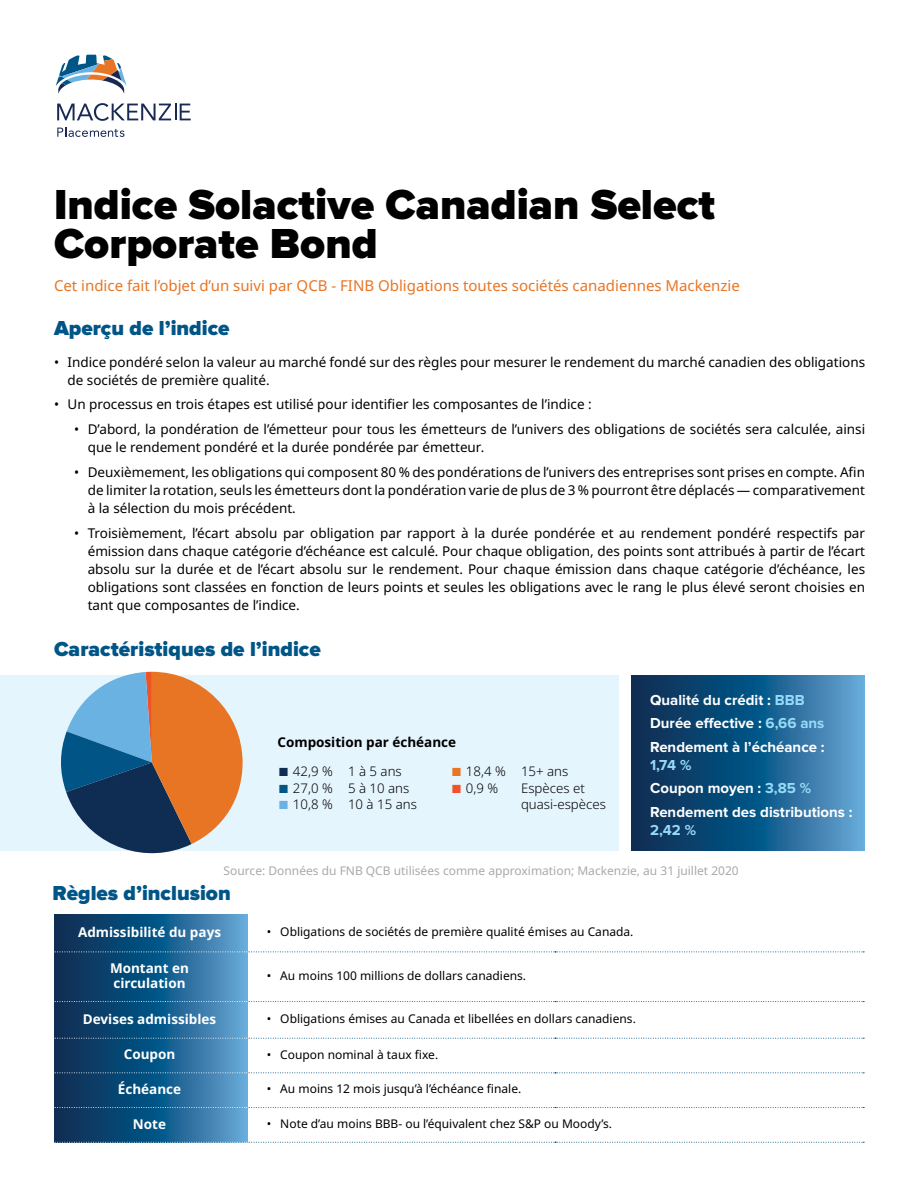
<style>
.page{position:relative;width:918px;height:1188px;background:#fff}
.page>*{position:absolute;margin:0;border:0;box-sizing:border-box;transform-origin:0 0}
.t1{font:900 43.5px/39px "Proxima Nova";color:#000}
.t2{font:900 21px "Proxima Nova";color:#005587}
.characteristics{font:700 15px/18px "Proxima Nova";color:#fff}
.t3{font:15px "Noto Sans";color:#e87524}
.L2_bullets{font:13.5px/18px "Noto Sans";color:#000;text-align:justify}
.L1_bullets{font:13.5px/18px "Noto Sans";color:#000}
.t4{font:700 13.5px/15px "Noto Sans";color:#fff}
.t5{font:700 13.5px "Noto Sans";color:#000}
.t6{font:300 13.2px/16.2px "Noto Sans";color:#000}
.t7{font:12px "Noto Sans";color:#000}
.Legal{font:12px "Noto Sans";color:#a7a9ac}
.s1{color:#97daf8}
.s2{color:#0f2d52}
.s3{color:#005486}
.s4{color:#6ab2e2}
.s5{color:#e87524}
.s6{color:#f05328}
</style>
<div class="page">
<svg style="left:57px;top:103px;width:134px;height:18px"></svg>
<svg style="left:57px;top:127px;width:67px;height:10px"></svg>
<svg style="left:56px;top:55px;width:71px;height:39px"></svg>
<div style="left:0;top:675px;width:618px;height:176px;background:#e5f5fd"></div>
<svg style="left:61px;top:672px;width:182px;height:182px"></svg>
<svg style="left:632px;top:675px;width:232px;height:176px;background:#1e5d8a"></svg>
<svg style="left:54px;top:914px;width:193px;height:228px;background:#1f5d8a"></svg>
<svg style="left:54px;top:952px;width:810px;height:1px"></svg>
<svg style="left:54px;top:1001px;width:810px;height:1px"></svg>
<svg style="left:54px;top:1038px;width:810px;height:1px"></svg>
<svg style="left:54px;top:1072px;width:810px;height:1px"></svg>
<svg style="left:54px;top:1107px;width:810px;height:1px"></svg>
<svg style="left:54px;top:1142px;width:810px;height:1px"></svg>
<h1 class="t1" style="left:54px;top:187px;width:663px">Indice Solactive Canadian Select<br>Corporate Bond</h1>
<h2 class="t3" style="left:54px;top:275px;width:687px">Cet indice fait l’objet d’un suivi par QCB - FINB Obligations toutes sociétés canadiennes Mackenzie</h2>
<h3 class="t2" style="left:54px;top:319px;width:177px">Aperçu de l’indice</h3>
<p class="L1_bullets" style="left:68px;top:353px;width:799px;text-indent:-14px">• Indice pondéré selon la valeur au marché fondé sur des règles pour mesurer le rendement du marché canadien des obligations de sociétés de première qualité.</p>
<p class="L1_bullets" style="left:54px;top:396px;width:539px">• Un processus en trois étapes est utilisé pour identifier les composantes de l’indice :</p>
<p class="L2_bullets" style="left:88px;top:421px;width:779px;text-indent:-14px">• D’abord, la pondération de l’émetteur pour tous les émetteurs de l’univers des obligations de sociétés sera calculée, ainsi que le rendement pondéré et la durée pondérée par émetteur.</p>
<p class="L2_bullets" style="left:88px;top:463px;width:779px;text-indent:-14px">• Deuxièmement, les obligations qui composent 80 % des pondérations de l’univers des entreprises sont prises en compte. Afin de limiter la rotation, seuls les émetteurs dont la pondération varie de plus de 3 % pourront être déplacés — comparativement à la sélection du mois précédent.</p>
<p class="L2_bullets" style="left:88px;top:524px;width:779px;text-indent:-14px">• Troisièmement, l’écart absolu par obligation par rapport à la durée pondérée et au rendement pondéré respectifs par émission dans chaque catégorie d’échéance est calculé. Pour chaque obligation, des points sont attribués à partir de l’écart absolu sur la durée et de l’écart absolu sur le rendement. Pour chaque émission dans chaque catégorie d’échéance, les obligations sont classées en fonction de leurs points et seules les obligations avec le rang le plus élevé seront choisies en tant que composantes de l’indice.</p>
<h3 class="t2" style="left:54px;top:640px;width:268px">Caractéristiques de l’indice</h3>
<p class="characteristics" style="left:650px;top:692px;width:156px">Qualité du crédit : <span class="s1">BBB</span></p>
<p class="characteristics" style="left:650px;top:715px;width:176px">Durée effective : <span class="s1">6,66 ans</span></p>
<p class="characteristics" style="left:650px;top:738px;width:176px">Rendement à l’échéance :<br><span class="s1">1,74 %</span></p>
<p class="characteristics" style="left:650px;top:780px;width:163px">Coupon moyen : <span class="s1">3,85 %</span></p>
<p class="characteristics" style="left:650px;top:803px;width:204px">Rendement des distributions :<br><span class="s1">2,42 %</span></p>
<p class="Legal" style="left:224px;top:862px;width:517px">Source: Données du FNB QCB utilisées comme approximation; Mackenzie, au 31 juillet 2020</p>
<h3 class="t2" style="left:53px;top:884px;width:180px">Règles d’inclusion</h3>
<p class="t4" style="left:78px;top:925px;width:145px">Admissibilité du pays</p>
<p class="t7" style="left:267px;top:923px;width:368px">• Obligations de sociétés de première qualité émises au Canada.</p>
<p class="t4" style="left:110px;top:961px;width:81px">Montant en circulation</p>
<p class="t7" style="left:267px;top:967px;width:261px">• Au moins 100 millions de dollars canadiens.</p>
<p class="t4" style="left:83px;top:1012px;width:135px">Devises admissibles</p>
<p class="t7" style="left:267px;top:1010px;width:371px">• Obligations émises au Canada et libellées en dollars canadiens.</p>
<p class="t4" style="left:124px;top:1047px;width:53px">Coupon</p>
<p class="t7" style="left:267px;top:1046px;width:173px">• Coupon nominal à taux fixe.</p>
<p class="t4" style="left:118px;top:1082px;width:65px">Échéance</p>
<p class="t7" style="left:267px;top:1080px;width:256px">• Au moins 12 mois jusqu’à l’échéance finale.</p>
<p class="t4" style="left:133px;top:1117px;width:35px">Note</p>
<p class="t7" style="left:267px;top:1115px;width:347px">• Note d’au moins BBB- ou l’équivalent chez S&amp;P ou Moody’s.</p>
<p class="t5" style="left:278px;top:733px;width:180px">Composition par échéance</p>
<p class="t6" style="left:279px;top:764px;width:124px"><span class="s2">■</span> 42,9 % 1 à 5 ans</p>
<p class="t6" style="left:279px;top:780px;width:132px"><span class="s3">■</span> 27,0 % 5 à 10 ans</p>
<p class="t6" style="left:279px;top:796px;width:139px"><span class="s4">■</span> 10,8 % 10 à 15 ans</p>
<p class="t6" style="left:452px;top:764px;width:118px"><span class="s5">■</span> 18,4 % 15+ ans</p>
<p class="t6" style="left:452px;top:780px;width:48px"><span class="s6">■</span> 0,9 %</p>
<p class="t6" style="left:521px;top:780px;width:86px">Espèces et quasi-espèces</p>
</div>
